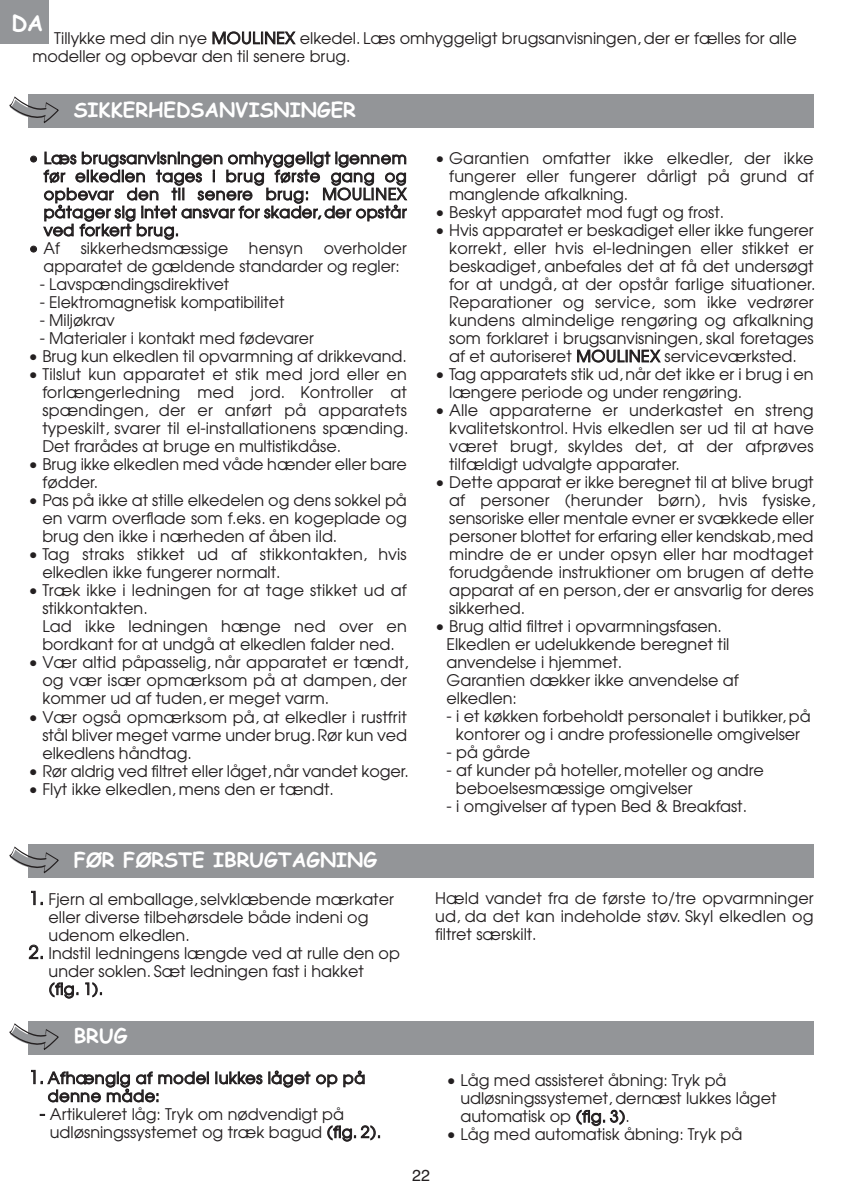
<style>
.page{position:relative;width:845px;height:1191px;background:#fff}
.page>*{position:absolute;margin:0;border:0;box-sizing:border-box;transform-origin:0 0}
.t1{font:700 22px "Comic Sans MS";color:#fff}
.t2{font:700 20px "Comic Sans MS";color:#fff}
.t3{font:16px/18px "Avant Garde";color:#231f20}
.t4{font:16px/18px "Avant Garde";letter-spacing:.03em;color:#231f20}
.t5{font:16px "Helvetica";color:#231f20}
.s1{font-size:18px}
</style>
<div class="page">
<div style="left:28px;top:95px;width:786px;height:33px;background:#939598"></div>
<svg style="left:10px;top:96px;width:48px;height:27px"></svg>
<div style="left:28px;top:844px;width:786px;height:34px;background:#939598"></div>
<svg style="left:10px;top:846px;width:48px;height:28px"></svg>
<div style="left:28px;top:1021px;width:786px;height:34px;background:#939598"></div>
<svg style="left:10px;top:1023px;width:48px;height:27px"></svg>
<div style="left:0;top:0;width:48px;height:43px;background:#939598"></div>
<h1 class="t1" style="left:11px;top:11px;width:33px">DA</h1>
<p class="t3" style="left:32px;top:30px;width:766px;text-indent:22px">Tillykke med din nye MOULINEX elkedel. Læs omhyggeligt brugsanvisningen, der er fælles for alle modeller og opbevar den til senere brug.</p>
<p class="t2" style="left:74px;top:98px;width:284px">SIKKERHEDSANVISNINGER</p>
<p class="t3" style="left:44px;top:149px;width:365px;text-align:justify;text-indent:-15px">• Læs brugsanvisningen omhyggeligt igennem før elkedlen tages i brug første gang og opbevar den til senere brug: MOULINEX påtager sig intet ansvar for skader, der opstår ved forkert brug.</p>
<p class="t3" style="left:29px;top:240px;width:33px">• Af</p>
<p class="t3" style="left:81px;top:240px;width:149px">sikkerhedsmæssige</p>
<p class="t3" style="left:249px;top:240px;width:56px">hensyn</p>
<p class="t3" style="left:43px;top:240px;width:365px;text-indent:280px">overholder apparatet de gældende standarder og regler:</p>
<p class="t3" style="left:40px;top:276px;width:191px">- Lavspændingsdirektivet</p>
<p class="t3" style="left:40px;top:294px;width:246px">- Elektromagnetisk kompatibilitet</p>
<p class="t3" style="left:40px;top:312px;width:77px">- Miljøkrav</p>
<p class="t3" style="left:40px;top:330px;width:276px">- Materialer i kontakt med fødevarer</p>
<p class="t3" style="left:28px;top:348px;width:380px">• Brug kun elkedlen til opvarmning af drikkevand.</p>
<p class="t3" style="left:42px;top:366px;width:368px;text-align:justify;text-indent:-14px">• Tilslut kun apparatet et stik med jord eller en forlængerledning med jord. Kontroller at spændingen, der er anført på apparatets typeskilt, svarer til el-installationens spænding.<br>Det frarådes at bruge en multistikdåse.</p>
<p class="t3" style="left:42px;top:456px;width:366px;text-indent:-14px">• Brug ikke elkedlen med våde hænder eller bare fødder.</p>
<p class="t3" style="left:42px;top:492px;width:366px;text-align:justify;text-indent:-14px">• Pas på ikke at stille elkedelen og dens sokkel på en varm overflade som f.eks. en kogeplade og brug den ikke i nærheden af åben ild.</p>
<p class="t3" style="left:42px;top:546px;width:366px;text-indent:-14px">• Tag straks stikket ud af stikkontakten, hvis elkedlen ikke fungerer normalt.</p>
<p class="t3" style="left:42px;top:582px;width:366px;text-indent:-14px">• Træk ikke i ledningen for at tage stikket ud af stikkontakten.<br>Lad ikke ledningen hænge ned over en bordkant for at undgå at elkedlen falder ned.</p>
<p class="t3" style="left:42px;top:654px;width:368px;text-align:justify;text-indent:-14px">• Vær altid påpasselig, når apparatet er tændt, og vær især opmærksom på at dampen, der kommer ud af tuden, er meget varm.</p>
<p class="t3" style="left:42px;top:708px;width:366px;text-align:justify;text-indent:-14px">• Vær også opmærksom på, at elkedler i rustfrit stål bliver meget varme under brug.Rør kun ved elkedlens håndtag.</p>
<p class="t3" style="left:28px;top:762px;width:382px">• Rør aldrig ved filtret eller låget,når vandet koger.</p>
<p class="t3" style="left:28px;top:780px;width:307px">• Flyt ikke elkedlen, mens den er tændt.</p>
<p class="t2" style="left:74px;top:848px;width:305px">FØR FØRSTE IBRUGTAGNING</p>
<p class="t3" style="left:49px;top:890px;width:347px;text-indent:-20px"><span class="s1">1.</span> Fjern al emballage, selvklæbende mærkater eller diverse tilbehørsdele både indeni og udenom elkedlen.</p>
<p class="t3" style="left:49px;top:944px;width:353px;text-indent:-20px"><span class="s1">2.</span> Indstil ledningens længde ved at rulle den op under soklen. Sæt ledningen fast i hakket<br>(fig. 1).</p>
<p class="t2" style="left:74px;top:1024px;width:55px">BRUG</p>
<p class="t4" style="left:48px;top:1069px;width:319px;text-indent:-19px"><span class="s1">1.</span> Afhængig af model lukkes låget op på denne måde:</p>
<p class="t3" style="left:50px;top:1105px;width:333px;text-indent:-10px">- Artikuleret låg: Tryk om nødvendigt på udløsningssystemet og træk bagud (fig. 2).</p>
<p class="t3" style="left:449px;top:150px;width:366px;text-align:justify;text-indent:-14px">• Garantien omfatter ikke elkedler, der ikke fungerer eller fungerer dårligt på grund af manglende afkalkning.</p>
<p class="t3" style="left:435px;top:204px;width:291px">• Beskyt apparatet mod fugt og frost.</p>
<p class="t3" style="left:449px;top:222px;width:368px;text-align:justify;text-indent:-14px">• Hvis apparatet er beskadiget eller ikke fungerer korrekt, eller hvis el-ledningen eller stikket er beskadiget, anbefales det at få det undersøgt for at undgå, at der opstår farlige situationer.<br>Reparationer og service, som ikke vedrører kundens almindelige rengøring og afkalkning som forklaret i brugsanvisningen, skal foretages af et autoriseret MOULINEX serviceværksted.</p>
<p class="t3" style="left:449px;top:366px;width:366px;text-indent:-14px">• Tag apparatets stik ud,når det ikke er i brug i en længere periode og under rengøring.</p>
<p class="t3" style="left:449px;top:402px;width:366px;text-align:justify;text-indent:-14px">• Alle apparaterne er underkastet en streng kvalitetskontrol. Hvis elkedlen ser ud til at have været brugt, skyldes det, at der afprøves tilfældigt udvalgte apparater.</p>
<p class="t3" style="left:449px;top:474px;width:368px;text-align:justify;text-indent:-14px">• Dette apparat er ikke beregnet til at blive brugt af personer (herunder børn), hvis fysiske, sensoriske eller mentale evner er svækkede eller personer blottet for erfaring eller kendskab,med mindre de er under opsyn eller har modtaget forudgående instruktioner om brugen af dette apparat af en person, der er ansvarlig for deres sikkerhed.</p>
<p class="t3" style="left:446px;top:618px;width:294px;text-indent:-11px">• Brug altid filtret i opvarmningsfasen.<br>Elkedlen er udelukkende beregnet til anvendelse i hjemmet.<br>Garantien dækker ikke anvendelse af elkedlen:</p>
<p class="t3" style="left:446px;top:708px;width:366px;text-align:center">- i et køkken forbeholdt personalet i butikker, på kontorer og i andre professionelle omgivelser</p>
<p class="t3" style="left:446px;top:744px;width:85px">- på gårde</p>
<p class="t3" style="left:456px;top:762px;width:309px;text-indent:-9px">- af kunder på hoteller, moteller og andre beboelsesmæssige omgivelser</p>
<p class="t3" style="left:446px;top:798px;width:302px">- i omgivelser af typen Bed &amp; Breakfast.</p>
<p class="t3" style="left:435px;top:889px;width:380px;text-align:justify">Hæld vandet fra de første to/tre opvarmninger ud, da det kan indeholde støv. Skyl elkedlen og filtret særskilt.</p>
<p class="t3" style="left:460px;top:1072px;width:318px;text-indent:-14px">• Låg med assisteret åbning: Tryk på udløsningssystemet, dernæst lukkes låget automatisk op (fig. 3).</p>
<p class="t3" style="left:446px;top:1126px;width:297px">• Låg med automatisk åbning: Tryk på</p>
<p class="t5" style="left:412px;top:1166px;width:19px">22</p>
</div>
